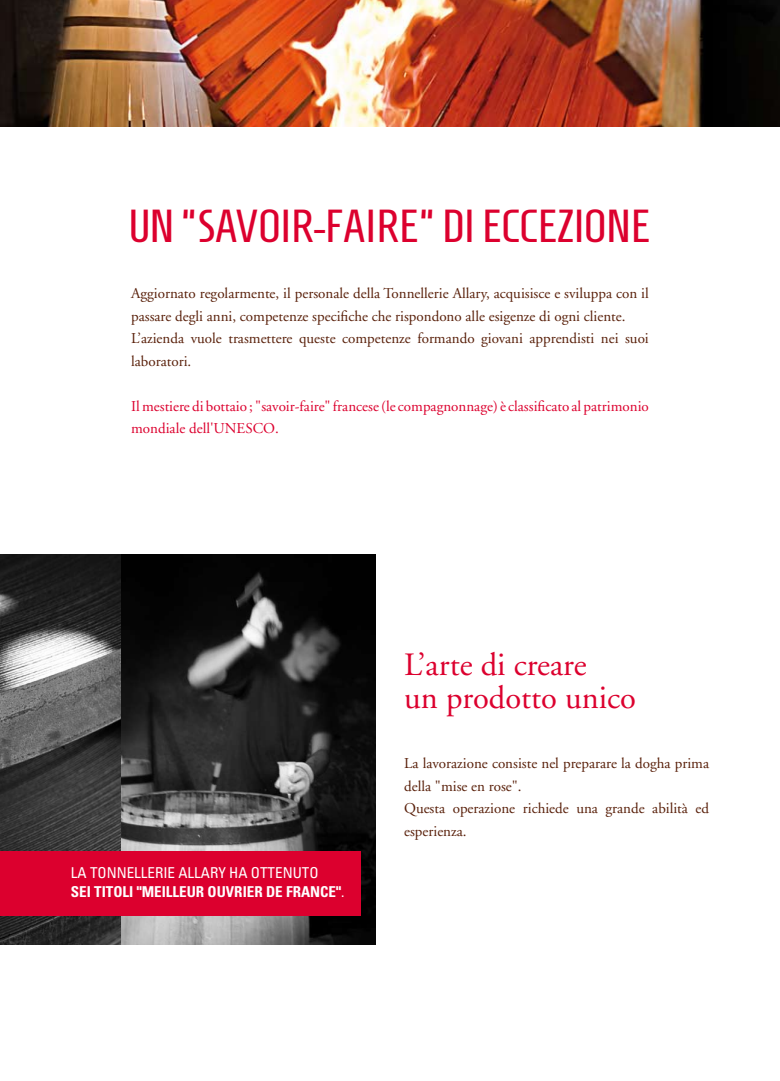
<style>
.page{position:relative;width:780px;height:1081px;background:#fff}
.page>*{position:absolute;margin:0;border:0;box-sizing:border-box;transform-origin:0 0}
.t1{font:46.25px "Homenaje";color:#dc002e}
.t2{font:32.5px/32.5px "Adobe Garamond";color:#dc002e}
.t3{font:15px/22.5px "Adobe Garamond";color:#59200a}
.t4{font:15px/22.5px "Adobe Garamond";color:#dc002e}
.t5{font:700 condensed 15px/18.8px "Univers";color:#fff}
.s1{font-weight:400}
</style>
<div class="page">
<img style="left:120px;top:554px;width:256px;height:390px">
<img style="left:0;top:554px;width:120px;height:390px">
<img style="left:0;top:0;width:780px;height:127px">
<div style="left:0;top:851px;width:360px;height:65px;background:#dc002e"></div>
<h1 class="t1" style="left:129px;top:200px;width:517px">UN "SAVOIR-FAIRE" DI ECCEZIONE</h1>
<p class="t3" style="left:131px;top:282px;width:519px">Aggiornato regolarmente, il personale della Tonnellerie Allary, acquisisce e sviluppa con il passare degli anni, competenze specifiche che rispondono alle esigenze di ogni cliente.<br>L’azienda vuole trasmettere queste competenze formando giovani apprendisti nei suoi laboratori.</p>
<p class="t4" style="left:131px;top:395px;width:519px">Il mestiere di bottaio ; "savoir-faire" francese (le compagnonnage) è classificato al patrimonio mondiale dell'UNESCO.</p>
<h2 class="t2" style="left:404px;top:650px;width:233px">L’arte di creare<br>un prodotto unico</h2>
<p class="t5" style="left:71px;top:863px;width:275px"><span class="s1">LA TO NNELLERI E ALLARY HA OTTENUTO<br></span>SEI TITOLI "MEILLEUR OUVRIER DE FRANCE"<span class="s1">.</span></p>
<p class="t3" style="left:404px;top:752px;width:306px">La lavorazione consiste nel preparare la dogha prima della "mise en rose".<br>Questa operazione richiede una grande abilità ed esperienza.</p>
</div>
